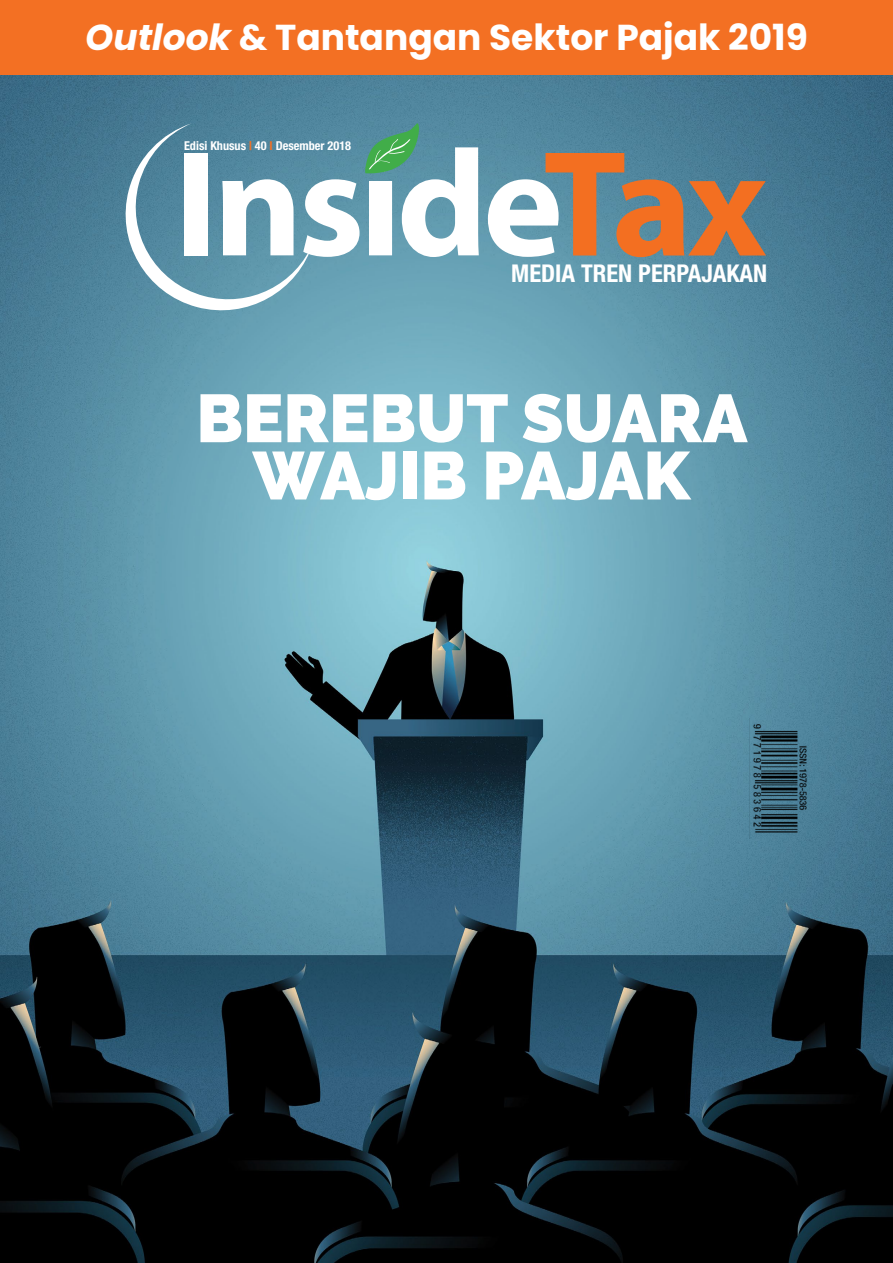
<style>
.page{position:relative;width:893px;height:1263px;background:#fff}
.page>*{position:absolute;margin:0;border:0;box-sizing:border-box;transform-origin:0 0}
.t1{font:700 152.1px "Myriad Pro";letter-spacing:-.03em;color:#fff}
.t2{font:900 67.65px/57.3px "Raleway";color:#fff;text-align:center}
.t3{font:36px "Poppins";color:#fff}
.t4{font:700 condensed 24.6px "Helvetica Neue LT Std";color:#fff}
.t5{font:700 condensed 12.3px "Helvetica Neue LT Std";color:#fff}
.s1{font-weight:700;font-style:italic}
.s2{color:#f37023}
.s3{color:#f36f21}
</style>
<div class="page">
<img style="left:0;top:74px;width:893px;height:1189px">
<img style="left:750px;top:719px;width:58px;height:120px">
<div style="left:0;top:0;width:893px;height:74px;background:#f37023"></div>
<svg style="left:115px;top:123px;width:198px;height:197px;background:#6194a9"></svg>
<svg style="left:365px;top:123px;width:54px;height:50px;background:#51a178"></svg>
<p class="t3" style="left:85px;top:16px;width:724px"><span class="s1">Outlook</span> &amp; Tantangan Sektor Pajak 2019</p>
<p class="t5" style="left:184px;top:138px;width:169px">Edisi Khusus <span class="s2">|</span> 40 <span class="s2">I</span> Desember 2018</p>
<h1 class="t1" style="left:174px;top:105px;width:594px">Inside<span class="s3">Tax</span></h1>
<p class="t4" style="left:511px;top:259px;width:258px">MEDIA TREN PERPAJAKAN</p>
<h2 class="t2" style="left:196px;top:390px;width:553px">BEREBUT SUARA<br>WAJIB PAJAK</h2>
</div>
